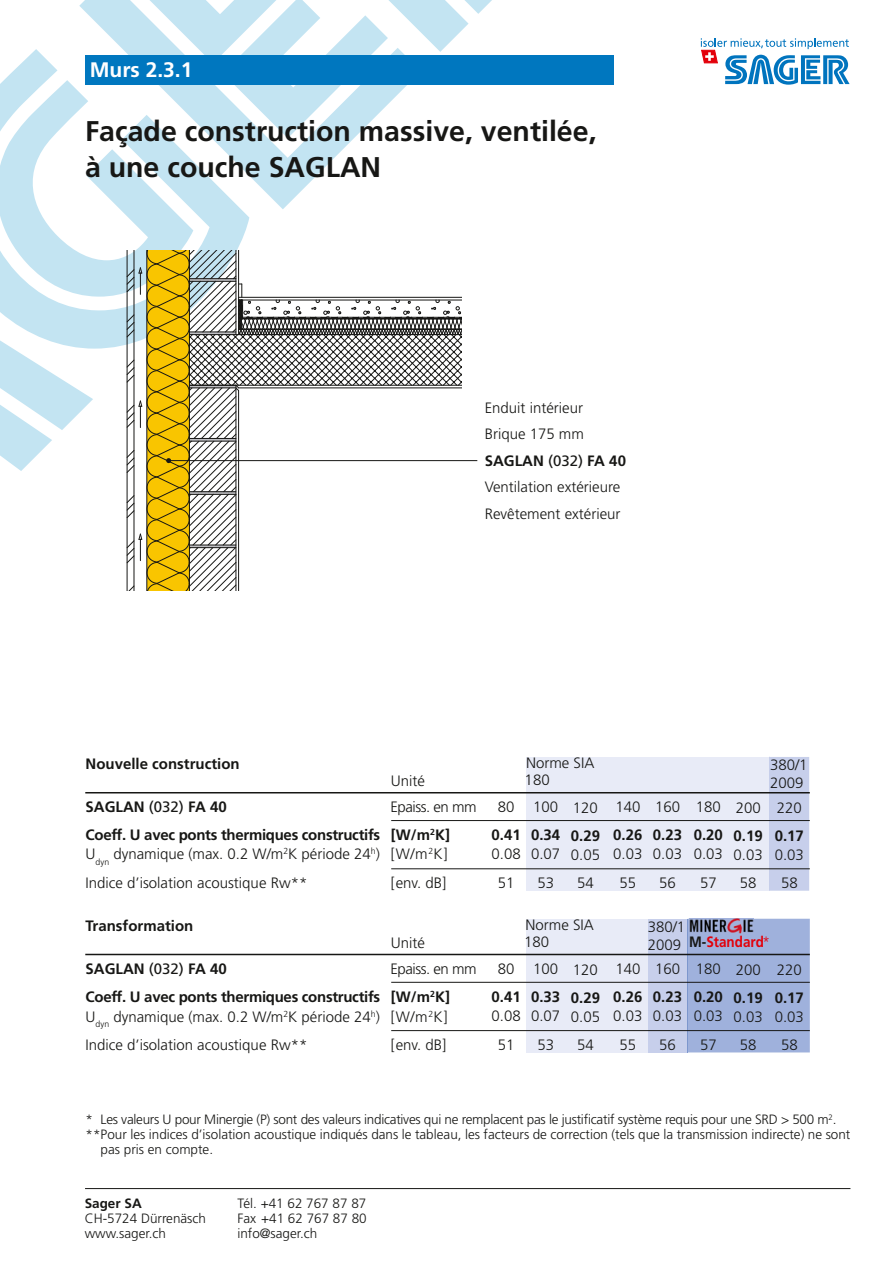
<style>
.page{position:relative;width:893px;height:1263px;background:#fff}
.page>*{position:absolute;margin:0;border:0;box-sizing:border-box;transform-origin:0 0}
.t1{font:700 28.5px/36px "Frutiger LT Std";color:#171715}
.t2{font:700 21px "Frutiger LT Std";color:#fff}
.t3{font:300 15px/28px "Frutiger LT Std";color:#171715;text-align:center}
.t4{font:700 15px/28px "Frutiger LT Std";letter-spacing:-.02em;color:#171715}
.t5{font:700 15px "Frutiger LT Std";color:#171715}
.t6{font:700 15px "Frutiger LT Std";color:#e3000a;scale:.9 1}
.t7{font:300 13.5px/15px "Frutiger LT Std";color:#171715}
.t8{font:300 13.5px "Frutiger LT Std";letter-spacing:-.02em;color:#171715}
.t9{font:700 13.5px "Frutiger LT Std";color:#171715}
.s1{font-weight:700}
.s2{font-weight:400}
.s3{font-weight:300}
.s4{color:#171715}
</style>
<div class="page">
<hr style="left:85px;top:1188px;width:765px;height:1px;background:#171715">
<div style="left:526px;top:757px;width:243px;height:133px;background:#e8ebf7"></div>
<div style="left:688px;top:919px;width:122px;height:133px;background:#9fb1dc"></div>
<div style="left:648px;top:919px;width:40px;height:133px;background:#c7cfeb"></div>
<div style="left:769px;top:757px;width:40px;height:134px;background:#c7cfeb"></div>
<div style="left:526px;top:919px;width:122px;height:133px;background:#e8ebf7"></div>
<hr style="left:85px;top:954px;width:725px;height:1px;background:#171715">
<hr style="left:391px;top:982px;width:419px;height:1px;background:#171715">
<hr style="left:391px;top:1030px;width:419px;height:1px;background:#171715">
<img style="left:689px;top:919px;width:64px;height:15px">
<hr style="left:85px;top:792px;width:725px;height:1px;background:#171715">
<hr style="left:391px;top:820px;width:419px;height:1px;background:#171715">
<hr style="left:391px;top:868px;width:419px;height:1px;background:#171715">
<svg style="left:0;top:0;width:492px;height:590px"></svg>
<div style="left:85px;top:55px;width:529px;height:30px;background:#0077bf"></div>
<svg style="left:701px;top:38px;width:149px;height:47px"></svg>
<h2 class="t2" style="left:90px;top:58px;width:104px">Murs 2.3.1</h2>
<h1 class="t1" style="left:85px;top:113px;width:513px">Façade construction massive, ventilée, à une couche SAGLAN</h1>
<p class="t3" style="left:485px;top:395px;width:143px;line-height:26.4px;text-align:left">Enduit intérieur<br>Brique 175 mm<br><span class="s1">SAGLAN</span> <span class="s2">(032)</span> <span class="s1">FA 40<br></span>Ventilation extérieure<br>Revêtement extérieur</p>
<p class="t5" style="left:86px;top:755px;width:156px">Nouvelle construction</p>
<p class="t3" style="left:391px;top:767px;width:36px">Unité</p>
<p class="t3" style="left:526px;top:749px;width:70px">Norme SIA</p>
<p class="t3" style="left:525px;top:766px;width:27px">180</p>
<p class="t3" style="left:770px;top:756px;width:39px;line-height:18px;text-align:left">380/1<br>2009</p>
<p class="t5" style="left:86px;top:798px;width:143px">SAGLAN <span class="s2">(032)</span> FA 40</p>
<p class="t4" style="left:86px;top:793px;width:393px;text-indent:305px"><span class="s3">Epaiss. en mm<br></span>Coeff. U avec ponts thermiques constructifs [W/m<sup>2</sup>K]</p>
<p class="t3" style="left:86px;top:840px;width:363px;text-align:left">U<sub>dyn</sub> dynamique (max. 0.2 W/m<sup>2</sup>K période 24<sup>h</sup>) [W/m<sup>2</sup>K]<br>Indice d’isolation acoustique Rw**</p>
<p class="t3" style="left:391px;top:869px;width:57px">[env. dB]</p>
<p class="t3" style="left:498px;top:793px;width:18px">80</p>
<p class="t4" style="left:491px;top:821px;width:31px">0.41</p>
<p class="t3" style="left:491px;top:840px;width:31px">0.08<br>51</p>
<p class="t3" style="left:533px;top:793px;width:27px">100</p>
<p class="t4" style="left:531px;top:821px;width:31px">0.34</p>
<p class="t3" style="left:531px;top:840px;width:31px">0.07<br>53</p>
<p class="t3" style="left:573px;top:794px;width:27px">120</p>
<p class="t4" style="left:571px;top:821px;width:31px">0.29</p>
<p class="t3" style="left:571px;top:841px;width:31px">0.05<br>54</p>
<p class="t3" style="left:615px;top:793px;width:27px">140</p>
<p class="t4" style="left:613px;top:821px;width:31px">0.26</p>
<p class="t3" style="left:613px;top:840px;width:31px">0.03<br>55</p>
<p class="t3" style="left:655px;top:793px;width:27px">160</p>
<p class="t4" style="left:653px;top:821px;width:31px">0.23</p>
<p class="t3" style="left:653px;top:840px;width:31px">0.03<br>56</p>
<p class="t3" style="left:696px;top:793px;width:27px">180</p>
<p class="t4" style="left:694px;top:821px;width:31px">0.20</p>
<p class="t3" style="left:694px;top:840px;width:31px">0.03<br>57</p>
<p class="t3" style="left:736px;top:794px;width:27px">200</p>
<p class="t4" style="left:734px;top:821px;width:31px">0.19</p>
<p class="t3" style="left:734px;top:841px;width:31px">0.03<br>58</p>
<p class="t3" style="left:777px;top:794px;width:27px">220</p>
<p class="t4" style="left:775px;top:821px;width:31px">0.17</p>
<p class="t3" style="left:775px;top:841px;width:31px">0.03<br>58</p>
<p class="t5" style="left:86px;top:917px;width:109px">Transformation</p>
<p class="t3" style="left:391px;top:929px;width:36px">Unité</p>
<p class="t3" style="left:526px;top:911px;width:70px">Norme SIA</p>
<p class="t3" style="left:524px;top:928px;width:27px">180</p>
<p class="t3" style="left:648px;top:918px;width:39px;line-height:18px;text-align:left">380/1<br>2009</p>
<p class="t6" style="left:689px;top:933px;width:91px"><span class="s4">M-</span>Standard<span class="s3">*</span></p>
<p class="t5" style="left:86px;top:960px;width:143px">SAGLAN <span class="s2">(032)</span> FA 40</p>
<p class="t4" style="left:86px;top:955px;width:393px;text-indent:305px"><span class="s3">Epaiss. en mm<br></span>Coeff. U avec ponts thermiques constructifs [W/m<sup>2</sup>K]</p>
<p class="t3" style="left:86px;top:1002px;width:363px;text-align:left">U<sub>dyn</sub> dynamique (max. 0.2 W/m<sup>2</sup>K période 24<sup>h</sup>) [W/m<sup>2</sup>K]<br>Indice d’isolation acoustique Rw**</p>
<p class="t3" style="left:391px;top:1031px;width:57px">[env. dB]</p>
<p class="t3" style="left:498px;top:955px;width:18px">80</p>
<p class="t4" style="left:491px;top:983px;width:31px">0.41</p>
<p class="t3" style="left:491px;top:1002px;width:31px">0.08<br>51</p>
<p class="t3" style="left:533px;top:955px;width:27px">100</p>
<p class="t4" style="left:531px;top:983px;width:31px">0.33</p>
<p class="t3" style="left:531px;top:1002px;width:31px">0.07<br>53</p>
<p class="t3" style="left:573px;top:956px;width:27px">120</p>
<p class="t4" style="left:571px;top:983px;width:31px">0.29</p>
<p class="t3" style="left:571px;top:1003px;width:31px">0.05<br>54</p>
<p class="t3" style="left:615px;top:955px;width:27px">140</p>
<p class="t4" style="left:613px;top:983px;width:31px">0.26</p>
<p class="t3" style="left:613px;top:1002px;width:31px">0.03<br>55</p>
<p class="t3" style="left:655px;top:955px;width:27px">160</p>
<p class="t4" style="left:653px;top:983px;width:31px">0.23</p>
<p class="t3" style="left:653px;top:1002px;width:31px">0.03<br>56</p>
<p class="t3" style="left:696px;top:955px;width:27px">180</p>
<p class="t4" style="left:694px;top:983px;width:31px">0.20</p>
<p class="t3" style="left:694px;top:1002px;width:31px">0.03<br>57</p>
<p class="t3" style="left:736px;top:956px;width:27px">200</p>
<p class="t4" style="left:734px;top:983px;width:31px">0.19</p>
<p class="t3" style="left:734px;top:1003px;width:31px">0.03<br>58</p>
<p class="t3" style="left:777px;top:956px;width:27px">220</p>
<p class="t4" style="left:775px;top:983px;width:31px">0.17</p>
<p class="t3" style="left:775px;top:1003px;width:31px">0.03<br>58</p>
<p class="t8" style="left:86px;top:1112px;width:752px">* Les valeurs U pour Minergie (P) sont des valeurs indicatives qui ne remplacent pas le justificatif système requis pour une SRD &gt; 500 m<sup>2</sup>.</p>
<p class="t7" style="left:86px;top:1127px;width:766px">** Pour les indices d’isolation acoustique indiqués dans le tableau, les facteurs de correction (tels que la transmission indirecte) ne sont</p>
<p class="t7" style="left:101px;top:1142px;width:114px">pas pris en compte.</p>
<p class="t9" style="left:85px;top:1195px;width:59px">Sager SA</p>
<p class="t7" style="left:85px;top:1210px;width:123px">CH-5724 Dürrenäsch www.sager.ch</p>
<p class="t7" style="left:237px;top:1195px;width:131px;text-align:justify">Tél. +41 62 767 87 87<br>Fax +41 62 767 87 80 info@sager.ch</p>
</div>
